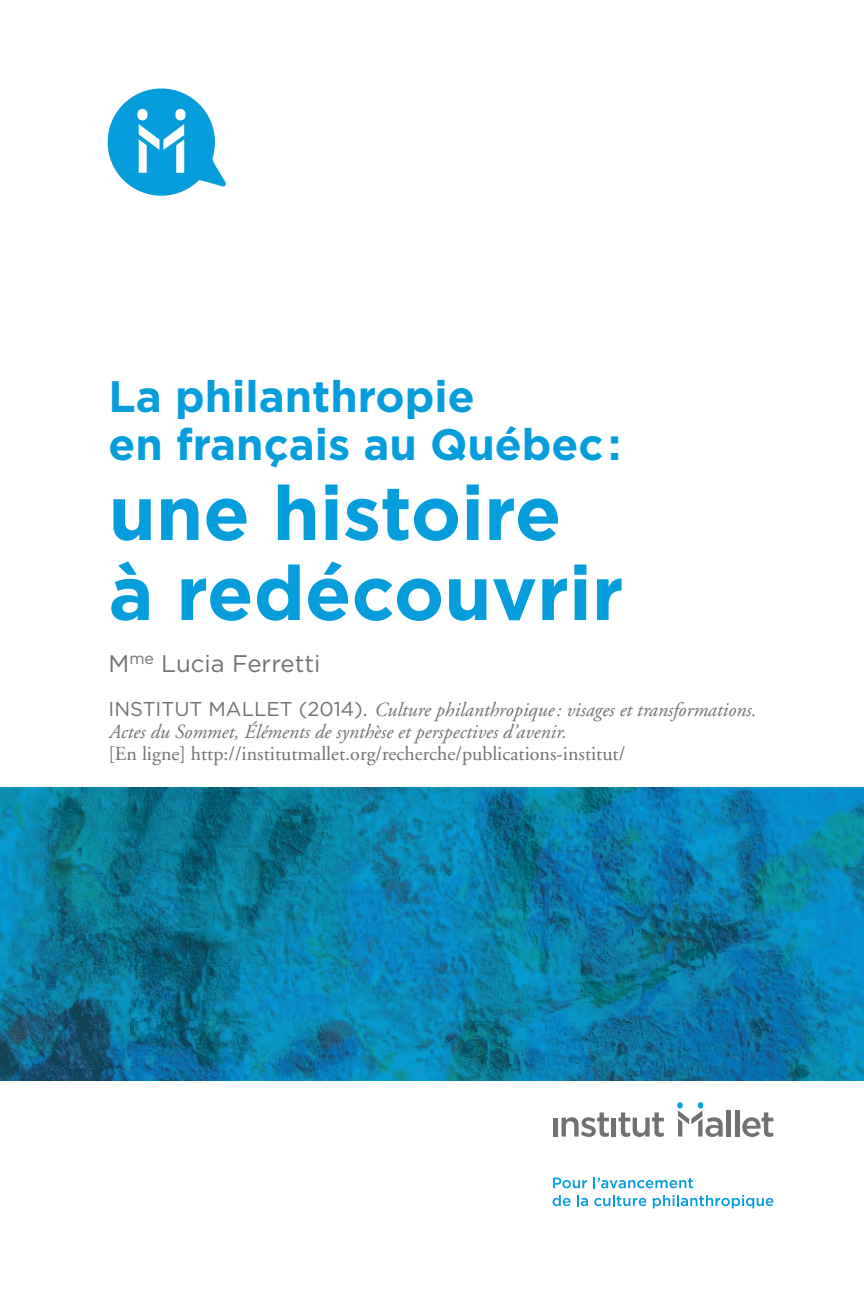
<style>
.page{position:relative;width:864px;height:1296px;background:#fff}
.page>*{position:absolute;margin:0;border:0;box-sizing:border-box;transform-origin:0 0}
.t1{font:700 76px/80px "Gotham";color:#069ddc}
.t2{font:700 44px/48px "Gotham";color:#069ddc}
.t3{font:24px "Gotham";color:#717074}
.t4{font:italic 20px/22px "Adobe Garamond";color:#717074}
.t5{font:20px "Adobe Garamond";color:#717074}
.s1{font-family:"Gotham";font-style:normal}
</style>
<div class="page">
<img style="left:0;top:787px;width:864px;height:293px">
<div style="left:553px;top:1118px;width:5px;height:19px;background:#717074"></div>
<svg style="left:562px;top:1112px;width:47px;height:25px"></svg>
<hr style="left:612px;top:1118px;width:4px;height:19px;background:#717074">
<svg style="left:618px;top:1112px;width:46px;height:25px"></svg>
<hr style="left:727px;top:1110px;width:4px;height:27px;background:#717074">
<hr style="left:735px;top:1110px;width:4px;height:27px;background:#717074">
<svg style="left:742px;top:1112px;width:31px;height:25px"></svg>
<svg style="left:677px;top:1102px;width:46px;height:35px"></svg>
<svg style="left:553px;top:1178px;width:34px;height:10px"></svg>
<svg style="left:593px;top:1177px;width:100px;height:11px"></svg>
<svg style="left:553px;top:1195px;width:18px;height:11px"></svg>
<svg style="left:577px;top:1195px;width:11px;height:11px"></svg>
<svg style="left:594px;top:1195px;width:52px;height:11px"></svg>
<svg style="left:653px;top:1195px;width:120px;height:13px"></svg>
<svg style="left:107px;top:88px;width:119px;height:108px"></svg>
<div style="left:137px;top:109px;width:10px;height:11px;background:#fff;border-radius:5px"></div>
<div style="left:176px;top:109px;width:9px;height:11px;background:#fff;border-radius:5px"></div>
<h2 class="t2" style="left:109px;top:373px;width:514px">La philanthropie<br>en français au Québec:</h2>
<h1 class="t1" style="left:109px;top:474px;width:517px">une histoire à redécouvrir</h1>
<p class="t3" style="left:109px;top:650px;width:213px">M<sup>me</sup> Lucia Ferretti</p>
<p class="t4" style="left:109px;top:701px;width:649px"><span class="s1">INSTITUT MALLET (2014).</span> Culture philanthropique: visages et transformations.<br>Actes du Sommet, Éléments de synthèse et perspectives d’avenir.</p>
<p class="t5" style="left:109px;top:746px;width:518px">[En ligne] http://institutmallet.org/recherche/publications-institut/</p>
</div>
